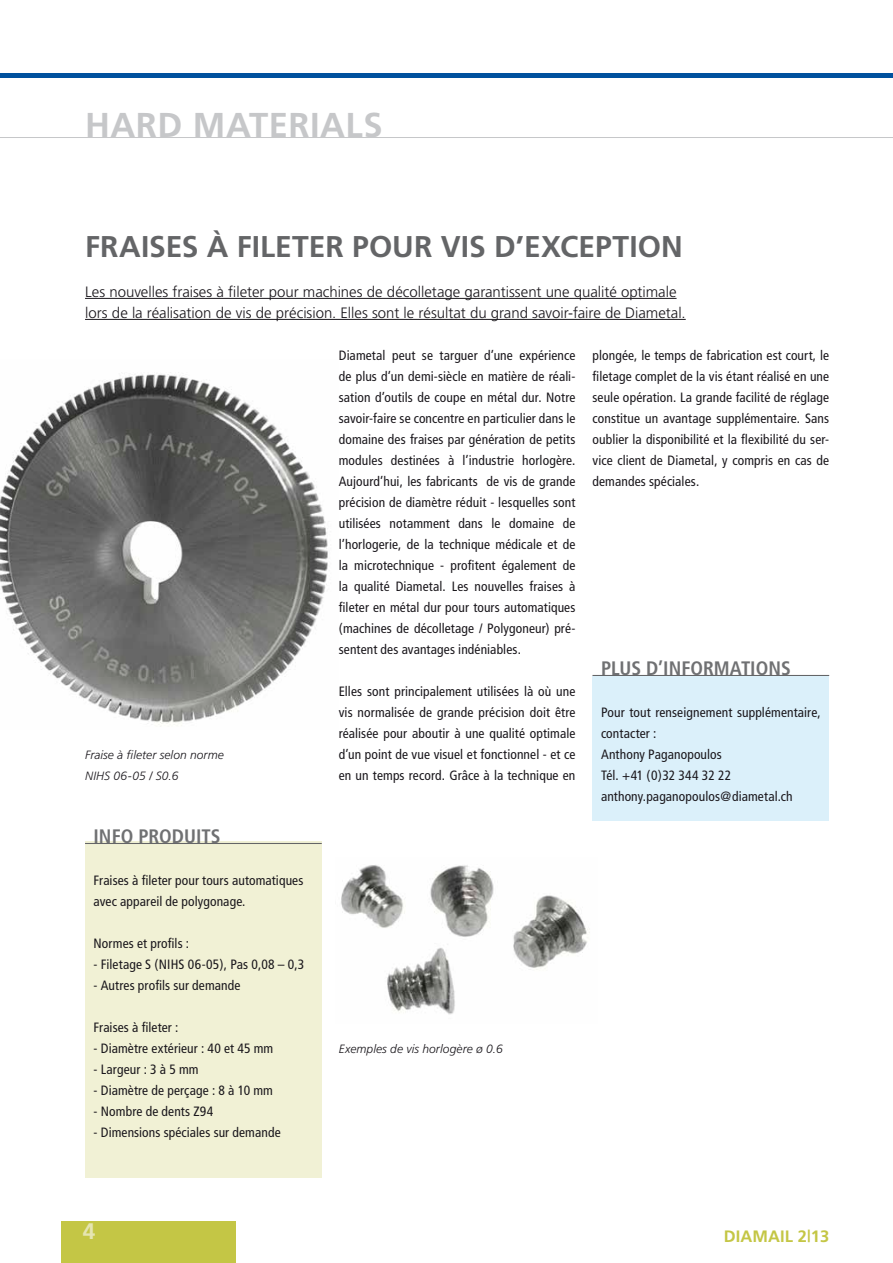
<style>
.page{position:relative;width:893px;height:1263px;background:#fff}
.page>*{position:absolute;margin:0;border:0;box-sizing:border-box;transform-origin:0 0}
.t1{font:700 34.5px "Frutiger";letter-spacing:.015em;color:#c6c7c9}
.t2{font:700 30px "Frutiger";color:#646567}
.t3{font:700 22.5px "Frutiger";color:#e5e5b2}
.t4{font:700 condensed 19.5px "Frutiger";color:#707173}
.t5{font:700 16.5px "Frutiger";letter-spacing:.005em;color:#c4c645}
.t6{font:300 15px/21px "Frutiger";letter-spacing:-.005em;color:#1a171c}
.t7{font:condensed 13.5px/21px "Frutiger";letter-spacing:.01em;color:#1a171c;text-align:justify}
.t8{font:italic 300 12px/21px "Frutiger";letter-spacing:.005em;color:#1a171c}
</style>
<div class="page">
<hr style="left:0;top:74px;width:893px;height:4px;background:#00519e">
<div style="left:62px;top:1222px;width:174px;height:41px;background:#c4c645"></div>
<hr style="left:0;top:137px;width:893px;height:1px;background:#c6c7c9">
<img style="left:0;top:372px;width:328px;height:355px">
<div style="left:85px;top:842px;width:237px;height:336px;background:#f1f1d5"></div>
<div style="left:592px;top:676px;width:237px;height:144px;background:#dbf0fa"></div>
<img style="left:341px;top:865px;width:249px;height:150px">
<hr style="left:85px;top:298px;width:592px;height:1px;background:#1a171c">
<hr style="left:85px;top:319px;width:601px;height:1px;background:#1a171c">
<hr style="left:592px;top:675px;width:237px;height:1px;background:#646567">
<hr style="left:85px;top:843px;width:237px;height:1px;background:#646567">
<h1 class="t1" style="left:85px;top:105px;width:299px">HARD MATERIALS</h1>
<h2 class="t2" style="left:85px;top:229px;width:599px">FRAISES À FILETER POUR VIS D’EXCEPTION</h2>
<p class="t6" style="left:85px;top:281px;width:602px">Les nouvelles fraises à fileter pour machines de décolletage garantissent une qualité optimale lors de la réalisation de vis de précision. Elles sont le résultat du grand savoir-faire de Diametal.</p>
<p class="t7" style="left:339px;top:345px;width:238px">Diametal peut se targuer d’une expérience de plus d’un demi-siècle en matière de réali&shy;sation d’outils de coupe en métal dur. Notre savoir-faire se concentre en particulier dans le domaine des fraises par génération de petits modules destinées à l’industrie horlogère.<br>Aujourd’hui, les fabricants de vis de grande précision de diamètre réduit - lesquelles sont utilisées notamment dans le domaine de l’horlogerie, de la technique médicale et de la microtechnique - profitent également de la qualité Diametal. Les nouvelles fraises à fileter en métal dur pour tours automatiques (machines de décolletage / Polygoneur) pré&shy;sentent des avantages indéniables.</p>
<p class="t7" style="left:339px;top:681px;width:238px">Elles sont principalement utilisées là où une vis normalisée de grande précision doit être réalisée pour aboutir à une qualité optimale d’un point de vue visuel et fonctionnel - et ce en un temps record. Grâce à la technique en</p>
<p class="t7" style="left:592px;top:345px;width:238px">plongée, le temps de fabrication est court, le filetage complet de la vis étant réalisé en une seule opération. La grande facilité de réglage constitue un avantage supplémentaire. Sans oublier la disponibilité et la flexibilité du ser&shy;vice client de Diametal, y compris en cas de demandes spéciales.</p>
<h3 class="t4" style="left:601px;top:657px;width:191px">PLUS D’INFORMATIONS</h3>
<p class="t7" style="left:601px;top:702px;width:221px;text-align:left">Pour tout renseignement supplémentaire, contacter :<br>Anthony Paganopoulos<br>Tél. +41 (0)32 344 32 22 anthony.paganopoulos@diametal.ch</p>
<p class="t8" style="left:85px;top:744px;width:140px">Fraise à fileter selon norme<br>NIHS 06-05 / S0.6</p>
<h3 class="t4" style="left:94px;top:825px;width:129px">INFO PRODUITS</h3>
<p class="t7" style="left:94px;top:870px;width:211px">Fraises à fileter pour tours automatiques avec appareil de polygonage.</p>
<p class="t7" style="left:94px;top:933px;width:97px">Normes et profils :</p>
<p class="t7" style="left:94px;top:954px;width:212px">- Filetage S (NIHS 06-05), Pas 0,08 – 0,3</p>
<p class="t7" style="left:94px;top:975px;width:148px">- Autres profils sur demande</p>
<p class="t7" style="left:94px;top:1017px;width:86px">Fraises à fileter :</p>
<p class="t7" style="left:94px;top:1038px;width:181px">- Diamètre extérieur : 40 et 45 mm</p>
<p class="t7" style="left:94px;top:1059px;width:107px">- Largeur : 3 à 5 mm</p>
<p class="t7" style="left:94px;top:1080px;width:181px">- Diamètre de perçage : 8 à 10 mm</p>
<p class="t7" style="left:94px;top:1101px;width:121px">- Nombre de dents Z94</p>
<p class="t7" style="left:94px;top:1122px;width:189px">- Dimensions spéciales sur demande</p>
<p class="t8" style="left:339px;top:1038px;width:165px">Exemples de vis horlogère ø 0.6</p>
<h3 class="t3" style="left:83px;top:1218px;width:14px">4</h3>
<p class="t5" style="left:724px;top:1226px;width:107px">DIAMAIL 2|13</p>
</div>
